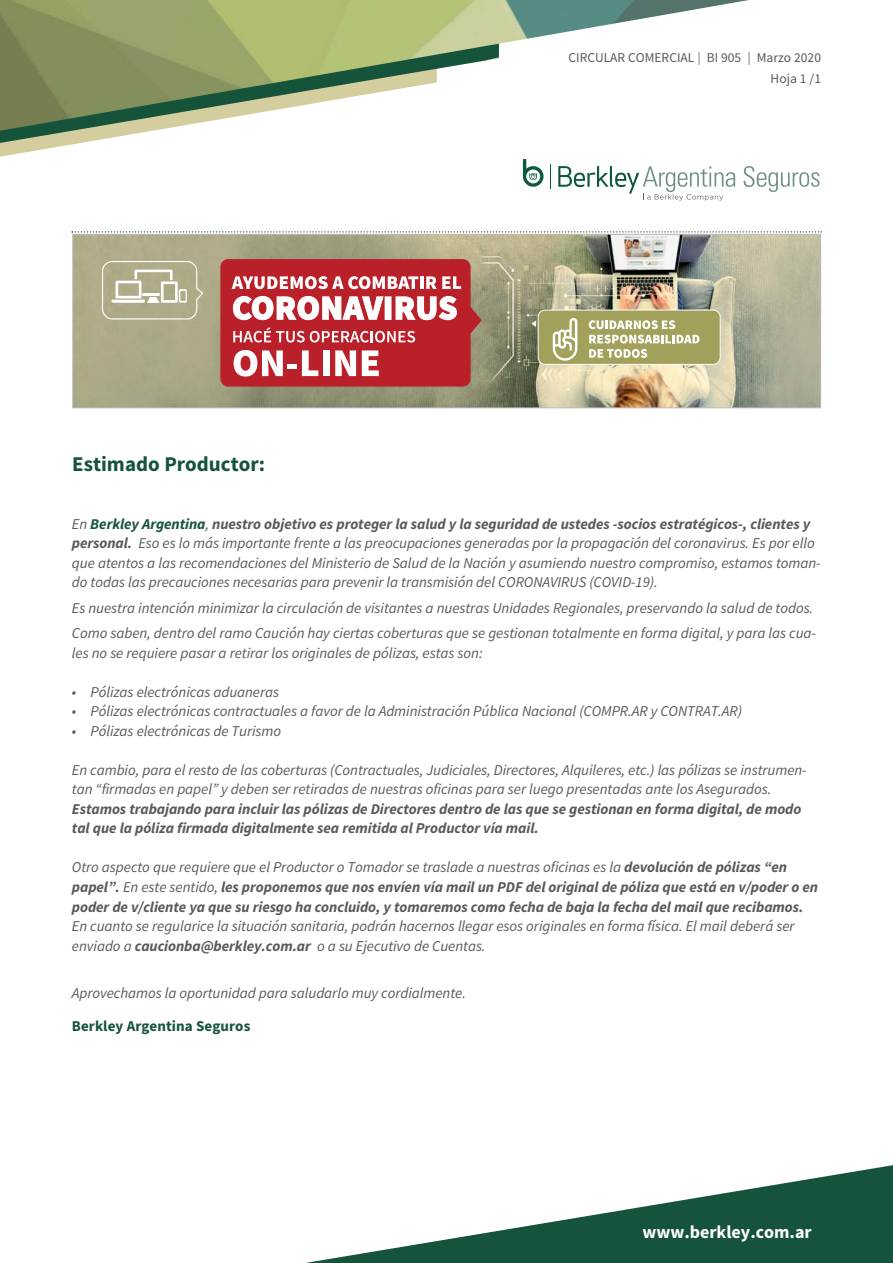
<style>
.page{position:relative;width:893px;height:1263px;background:#fff}
.page>*{position:absolute;margin:0;border:0;box-sizing:border-box;transform-origin:0 0}
.t1{font:700 21px "Source Sans Pro";color:#16533b}
.t2{font:700 18px "Source Sans Pro";color:#fff}
.t3{font:italic 15px/19.5px "Source Sans Pro";letter-spacing:-.005em;color:#58595b}
.t4{font:italic 700 15px/19.5px "Source Sans Pro";letter-spacing:-.005em;color:#58595b}
.t5{font:700 15px "Source Sans Pro";letter-spacing:.005em;color:#16533b}
.t6{font:13.5px/20.7px "Source Sans Pro";color:#58595b;text-align:right}
.s1{font-size:20.25px;color:#939598}
.s2{font-weight:700;color:#16533b}
.s3{font-weight:700}
.s4{font-weight:400}
</style>
<div class="page">
<img style="left:0;top:0;width:749px;height:147px">
<svg style="left:72px;top:231px;width:749px;height:2px"></svg>
<svg style="left:307px;top:1165px;width:585px;height:98px"></svg>
<svg style="left:743px;top:166px;width:76px;height:26px"></svg>
<svg style="left:558px;top:166px;width:177px;height:35px"></svg>
<svg style="left:550px;top:164px;width:1px;height:25px"></svg>
<svg style="left:523px;top:159px;width:20px;height:28px"></svg>
<img style="left:74px;top:236px;width:745px;height:170px">
<svg style="left:101px;top:260px;width:103px;height:60px;background:#bdb99d"></svg>
<div style="left:220px;top:259px;width:250px;height:128px;background:#ba2029;border-radius:8px"></div>
<svg style="left:232px;top:276px;width:229px;height:13px"></svg>
<svg style="left:233px;top:296px;width:151px;height:24px"></svg>
<div style="left:385px;top:297px;width:6px;height:22px;background:#fff"></div>
<svg style="left:395px;top:296px;width:62px;height:24px"></svg>
<svg style="left:233px;top:327px;width:182px;height:15px"></svg>
<svg style="left:233px;top:350px;width:50px;height:27px"></svg>
<hr style="left:287px;top:364px;width:10px;height:4px;background:#fff">
<svg style="left:302px;top:350px;width:16px;height:26px"></svg>
<div style="left:323px;top:350px;width:6px;height:26px;background:#fff"></div>
<svg style="left:335px;top:350px;width:21px;height:26px"></svg>
<svg style="left:362px;top:350px;width:17px;height:26px"></svg>
<div style="left:538px;top:310px;width:182px;height:54px;background:#a1a15c;border-radius:7px"></div>
<div style="left:537px;top:310px;width:183px;height:55px;border:1px solid #fff;border-radius:7px"></div>
<svg style="left:552px;top:318px;width:25px;height:43px"></svg>
<svg style="left:588px;top:320px;width:87px;height:9px"></svg>
<svg style="left:589px;top:335px;width:110px;height:8px"></svg>
<svg style="left:589px;top:349px;width:58px;height:9px"></svg>
<div style="left:72px;top:234px;width:749px;height:174px;border:1px solid #bbbdc0"></div>
<h1 class="t1" style="left:72px;top:456px;width:194px">Estimado Productor:</h1>
<p class="t6" style="left:568px;top:47px;width:254px">CIRCULAR COMERCIAL <span class="s1">I</span> BI 905 <span class="s1">I</span> Marzo 2020<br>Hoja 1 /1</p>
<p class="t3" style="left:72px;top:515px;width:750px">En <span class="s2">Berkley Argentina</span>, <span class="s3">nuestro objetivo es proteger la salud y la seguridad de ustedes -socios estratégicos-, clientes y personal.</span> Eso es lo más importante frente a las preocupaciones generadas por la propagación del coronavirus. Es por ello que atentos a las recomendaciones del Ministerio de Salud de la Nación y asumiendo nuestro compromiso, estamos toman&shy;do todas las precauciones necesarias para prevenir la transmisión del CORONAVIRUS (COVID-19).</p>
<p class="t3" style="left:72px;top:596px;width:745px;line-height:25.5px">Es nuestra intención minimizar la circulación de visitantes a nuestras Unidades Regionales, preservando la salud de todos.<br>Como saben, dentro del ramo Caución hay ciertas coberturas que se gestionan totalmente en forma digital, y para las cua-</p>
<p class="t3" style="left:72px;top:644px;width:412px">les no se requiere pasar a retirar los originales de pólizas, estas son:</p>
<p class="t3" style="left:72px;top:683px;width:209px">• Pólizas electrónicas aduaneras</p>
<p class="t3" style="left:72px;top:703px;width:671px">• Pólizas electrónicas contractuales a favor de la Administración Pública Nacional (COMPR.AR y CONTRAT.AR)</p>
<p class="t3" style="left:72px;top:722px;width:211px">• Pólizas electrónicas de Turismo</p>
<p class="t3" style="left:72px;top:761px;width:736px">En cambio, para el resto de las coberturas (Contractuales, Judiciales, Directores, Alquileres, etc.) las pólizas se instrumen&shy;tan “firmadas en papel” y deben ser retiradas de nuestras oficinas para ser luego presentadas ante los Asegurados.</p>
<p class="t4" style="left:72px;top:800px;width:731px">Estamos trabajando para incluir las pólizas de Directores dentro de las que se gestionan en forma digital, de modo tal que la póliza firmada digitalmente sea remitida al Productor vía mail.</p>
<p class="t4" style="left:72px;top:859px;width:747px"><span class="s4">Otro aspecto que requiere que el Productor o Tomador se traslade a nuestras oficinas es la</span> devolución de pólizas “en papel”. <span class="s4">En este sentido,</span> les proponemos que nos envíen vía mail un PDF del original de póliza que está en v/poder o en poder de v/cliente ya que su riesgo ha concluido, y tomaremos como fecha de baja la fecha del mail que recibamos.</p>
<p class="t3" style="left:72px;top:917px;width:724px">En cuanto se regularice la situación sanitaria, podrán hacernos llegar esos originales en forma física. El mail deberá ser enviado a <span class="s3">caucionba@berkley.com.ar</span> o a su Ejecutivo de Cuentas.</p>
<p class="t3" style="left:72px;top:984px;width:395px">Aprovechamos la oportunidad para saludarlo muy cordialmente.</p>
<p class="t5" style="left:72px;top:1020px;width:180px">Berkley Argentina Seguros</p>
<p class="t2" style="left:642px;top:1225px;width:171px">www.berkley.com.ar</p>
</div>
